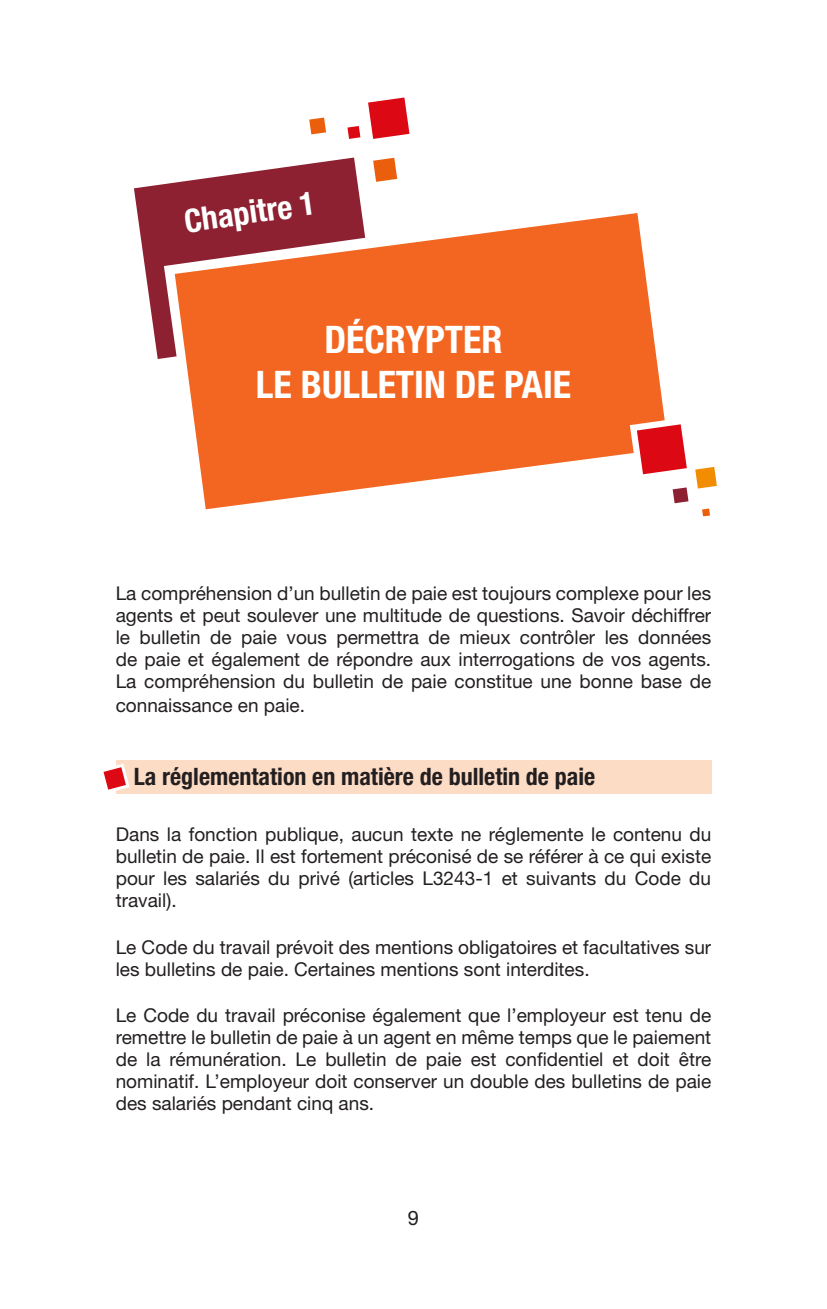
<style>
.page{position:relative;width:827px;height:1309px;background:#fff}
.page>*{position:absolute;margin:0;border:0;box-sizing:border-box;transform-origin:0 0}
._01-Titre_CHAPITRE{font:700 condensed 38px/45.6px "Helvetica Neue LT Std";color:#fff;text-align:center}
.Numero_CHAPITRE{font:700 condensed 32.4px "Helvetica Neue LT Std";color:#fff}
._02-Sous-titre_CHAPITRE__section{font:700 condensed 24px "Helvetica Neue LT Std";color:#231f20}
.t1{font:20px "Helvetica Neue LT Std";color:#231f20}
.Texte_courant{font:19px/22px "Helvetica Neue LT Std";color:#231f20;text-align:justify}
</style>
<div class="page">
<svg style="left:186px;top:213px;width:479px;height:296px;fill:#f36621"></svg>
<svg style="left:630px;top:417px;width:87px;height:99px"></svg>
<svg style="left:134px;top:157px;width:231px;height:202px"></svg>
<svg style="left:309px;top:118px;width:17px;height:16px"></svg>
<svg style="left:347px;top:126px;width:13px;height:13px"></svg>
<svg style="left:373px;top:158px;width:24px;height:24px"></svg>
<svg style="left:368px;top:97px;width:41px;height:42px"></svg>
<div style="left:116px;top:760px;width:595px;height:33px;background:#fddcc5"></div>
<svg style="left:103px;top:763px;width:27px;height:28px"></svg>
<p class="Numero_CHAPITRE" style="left:182px;top:202px;width:133px;rotate:-8deg">Chapitre 1</p>
<p class="_01-Titre_CHAPITRE" style="left:256px;top:316px;width:317px">DÉCRYPTER<br>LE BULLETIN DE PAIE</p>
<p class="Texte_courant" style="left:116px;top:582px;width:597px">La compréhension d’un bulletin de paie est toujours complexe pour les agents et peut soulever une multitude de questions. Savoir déchiffrer le bulletin de paie vous permettra de mieux contrôler les données de paie et également de répondre aux interrogations de vos agents.<br>La compréhension du bulletin de paie constitue une bonne base de</p>
<p class="Texte_courant" style="left:116px;top:694px;width:191px">connaissance en paie.</p>
<p class="_02-Sous-titre_CHAPITRE__section" style="left:134px;top:762px;width:463px">La réglementation en matière de bulletin de paie</p>
<p class="Texte_courant" style="left:116px;top:823px;width:597px">Dans la fonction publique, aucun texte ne réglemente le contenu du bulletin de paie. Il est fortement préconisé de se référer à ce qui existe pour les salariés du privé (articles L3243-1 et suivants du Code du travail).</p>
<p class="Texte_courant" style="left:116px;top:935px;width:597px">Le Code du travail prévoit des mentions obligatoires et facultatives sur les bulletins de paie. Certaines mentions sont interdites.</p>
<p class="Texte_courant" style="left:116px;top:1003px;width:597px">Le Code du travail préconise également que l’employeur est tenu de remettre le bulletin de paie à un agent en même temps que le paiement de la rémunération. Le bulletin de paie est confidentiel et doit être nominatif. L’employeur doit conserver un double des bulletins de paie des salariés pendant cinq ans.</p>
<p class="t1" style="left:408px;top:1205px;width:13px">9</p>
</div>
